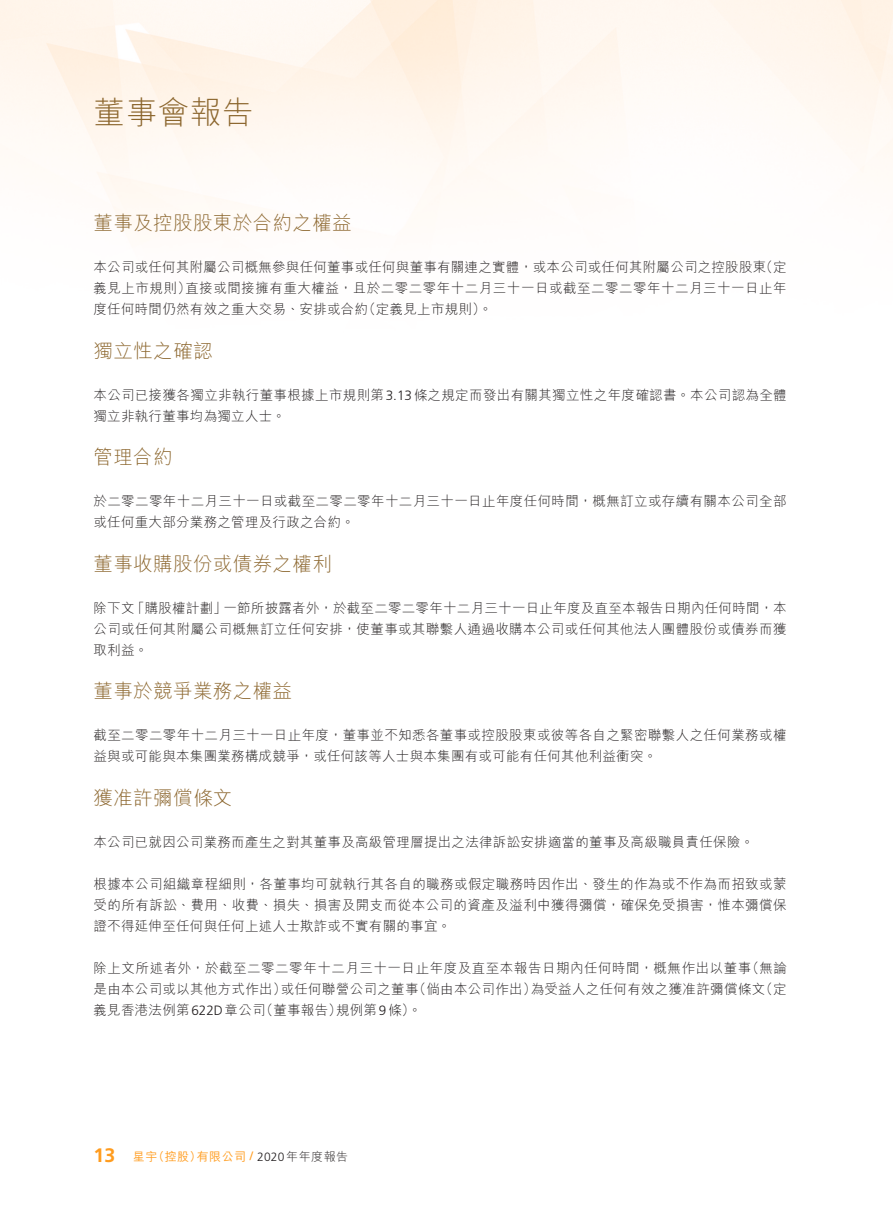
<style>
.page{position:relative;width:893px;height:1212px;background:#fff}
.page>*{position:absolute;margin:0;border:0;box-sizing:border-box;transform-origin:0 0}
.t1{font:300 31.5px "M Hei HK";letter-spacing:.02em;color:#8b652c}
._01_H1{font:300 19.5px "M Hei HK";letter-spacing:.02em;color:#8b652c}
.t2{font:700 19.5px "Frutiger LT Std";color:#ff9c1e}
._00_txt{font:300 13.5px/21px "M Hei HK";letter-spacing:.025em;color:#231f20}
.t3{font:300 12px "M Hei HK";letter-spacing:.04em;color:#231f20}
.t4{font:500 12px "M Hei HK";color:#ff9c1e}
.s1{font-family:"Frutiger LT Std"}
.s2{font-weight:500;color:#ff9c1e}
.s3{font-family:"Frutiger LT Std";font-weight:400;color:#ff9c1e}
</style>
<div class="page">
<h1 class="t1" style="left:94px;top:96px;width:162px">董事會報告</h1>
<p class="_01_H1" style="left:94px;top:213px;width:260px">董事及控股股東於合約之權益</p>
<p class="_00_txt" style="left:185px;top:256px;width:603px;text-indent:-92px">本公司或任何其附屬公司概無參與任何董事或任何與董事有關連之實體，或本公司或任何其附屬公司之控股股東<br>直接或間接擁有重大權益，且於二零二零年十二月三十一日或截至二零二零年十二月三十一日止年</p>
<p class="_00_txt" style="left:759px;top:256px;width:28px">（定</p>
<p class="_00_txt" style="left:94px;top:277px;width:99px">義見上市規則）</p>
<p class="_00_txt" style="left:362px;top:298px;width:131px">（定義見上市規則。(</p>
<p class="_00_txt" style="left:94px;top:298px;width:276px">度任何時間仍然有效之重大交易、安排或合約</p>
<p class="_01_H1" style="left:94px;top:340px;width:120px">獨立性之確認</p>
<p class="_00_txt" style="left:94px;top:384px;width:695px">本公司已接獲各獨立非執行董事根據上市規則第<span class="s1">3.13</span>條之規定而發出有關其獨立性之年度確認書。本公司認為全體獨立非執行董事均為獨立人士。</p>
<p class="_01_H1" style="left:94px;top:447px;width:81px">管理合約</p>
<p class="_00_txt" style="left:94px;top:490px;width:694px">於二零二零年十二月三十一日或截至二零二零年十二月三十一日止年度任何時間，概無訂立或存續有關本公司全部或任何重大部分業務之管理及行政之合約。</p>
<p class="_01_H1" style="left:94px;top:553px;width:240px">董事收購股份或債券之權利</p>
<p class="_00_txt" style="left:223px;top:597px;width:565px">一節所披露者外，於截至二零二零年十二月三十一日止年度及直至本報告日期內任何時間，本</p>
<p class="_00_txt" style="left:131px;top:597px;width:97px">「購股權計劃」</p>
<p class="_00_txt" style="left:94px;top:597px;width:694px">除下文<br>公司或任何其附屬公司概無訂立任何安排，使董事或其聯繫人通過收購本公司或任何其他法人團體股份或債券而獲取利益。</p>
<p class="_01_H1" style="left:94px;top:681px;width:200px">董事於競爭業務之權益</p>
<p class="_00_txt" style="left:94px;top:724px;width:694px">截至二零二零年十二月三十一日止年度，董事並不知悉各董事或控股股東或彼等各自之緊密聯繫人之任何業務或權益與或可能與本集團業務構成競爭，或任何該等人士與本集團有或可能有任何其他利益衝突。</p>
<p class="_01_H1" style="left:94px;top:787px;width:140px">獲准許彌償條文</p>
<p class="_00_txt" style="left:94px;top:831px;width:662px">本公司已就因公司業務而產生之對其董事及高級管理層提出之法律訴訟安排適當的董事及高級職員責任保險。</p>
<p class="_00_txt" style="left:94px;top:873px;width:695px;text-align:justify">根據本公司組織章程細則，各董事均可就執行其各自的職務或假定職務時因作出、發生的作為或不作為而招致或蒙受的所有訴訟、費用、收費、損失、損害及開支而從本公司的資產及溢利中獲得彌償，確保免受損害，惟本彌償保證不得延伸至任何與任何上述人士欺詐或不實有關的事宜。</p>
<p class="_00_txt" style="left:746px;top:957px;width:43px">（無論</p>
<p class="_00_txt" style="left:94px;top:957px;width:659px">除上文所述者外，於截至二零二零年十二月三十一日止年度及直至本報告日期內任何時間，概無作出以董事</p>
<p class="_00_txt" style="left:94px;top:978px;width:194px">是由本公司或以其他方式作出）</p>
<p class="_00_txt" style="left:413px;top:978px;width:125px">（倘由本公司作出）</p>
<p class="_00_txt" style="left:759px;top:978px;width:29px">（定</p>
<p class="_00_txt" style="left:281px;top:978px;width:139px">或任何聯營公司之董事</p>
<p class="_00_txt" style="left:531px;top:978px;width:236px">為受益人之任何有效之獲准許彌償條文</p>
<p class="_00_txt" style="left:260px;top:999px;width:83px">（董事報告）</p>
<p class="_00_txt" style="left:336px;top:999px;width:87px">規例第<span class="s1">9</span>條。(</p>
<p class="_00_txt" style="left:94px;top:999px;width:174px">義見香港法例第<span class="s1">622D</span>章公司</p>
<h2 class="t2" style="left:94px;top:1143px;width:23px">13</h2>
<p class="t3" style="left:197px;top:1150px;width:153px"><span class="s2">有限公司</span> <span class="s3">/</span> <span class="s1">2020</span>年年度報告</p>
<p class="t4" style="left:153px;top:1147px;width:50px">（控股）</p>
<p class="t4" style="left:133px;top:1147px;width:26px">星宇</p>
</div>
